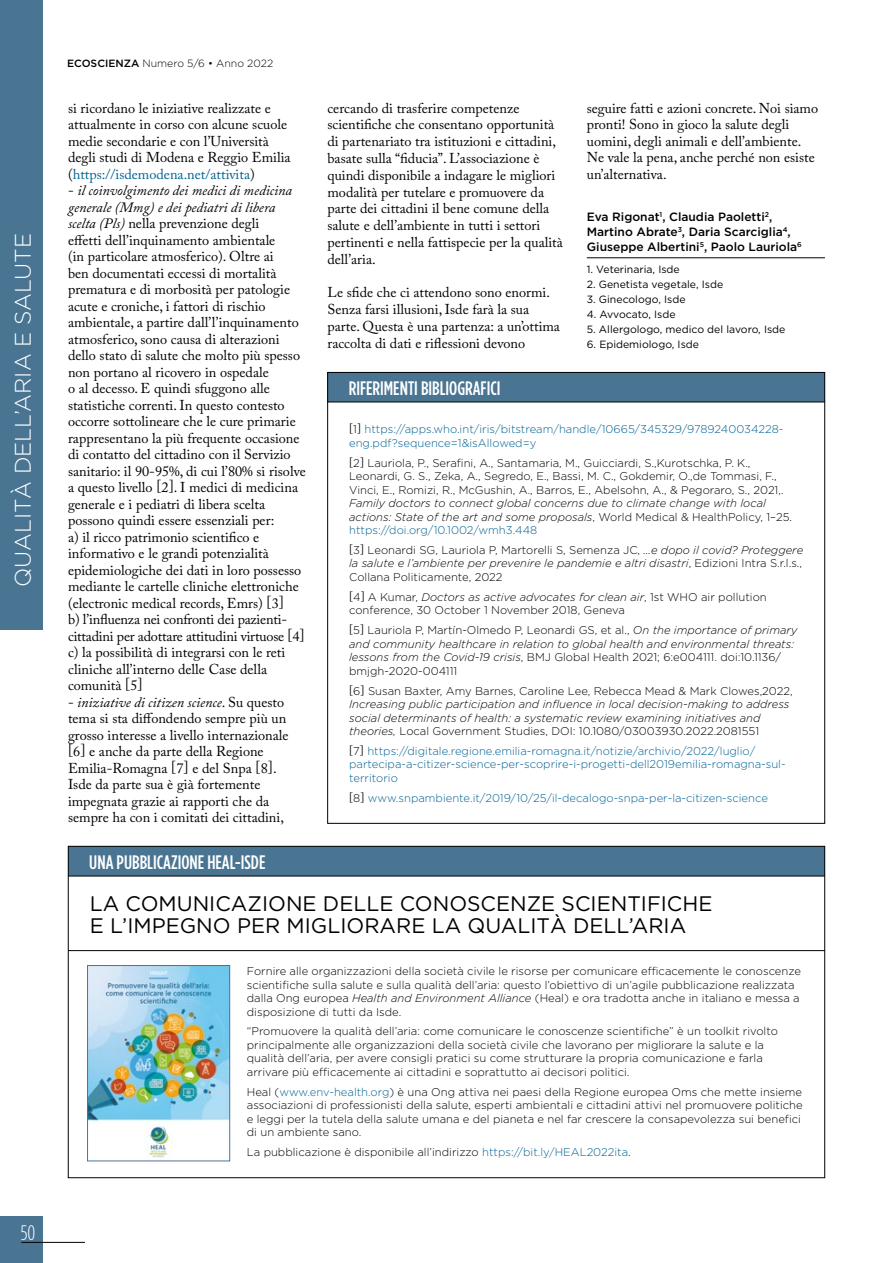
<style>
.page{position:relative;width:893px;height:1263px;background:#fff}
.page>*{position:absolute;margin:0;border:0;box-sizing:border-box;transform-origin:0 0}
.t1{font:300 22.5px "Gotham HTF";color:#fff}
.t2{font:21px/22.5px "Gotham HTF";color:#000}
.t3{font:300 condensed 21px "Gotham HTF";color:#fff}
.t4{font:500 condensed 19.5px "Gotham HTF";color:#fff}
.t5{font:14.25px/16.5px "Adobe Caslon Pro";color:#000}
.t6{font:500 12px/15px "Gotham HTF";color:#000}
.t7{font:300 11.25px/13.5px "Gotham HTF";color:#000}
.t8{font:italic 300 11.25px/13.5px "Gotham HTF";color:#000}
.t9{font:300 11.25px/13.5px "Gotham HTF";color:#006293}
.t10{font:10.5px "Gotham HTF";color:#000}
.t11{font:300 10.5px "Gotham HTF";color:#000}
.s1{font-weight:500}
.s2{color:#006293}
.s3{font-style:italic}
.s4{font-family:"Adobe Caslon Pro";font-weight:400;color:#000}
.s5{color:#000}
.s6{font-family:"Adobe Caslon Pro";font-weight:400}
.s7{font-style:normal}
.s8{font-style:normal;color:#006293}
.s9{font-family:"Adobe Caslon Pro";font-weight:400;font-style:normal}
</style>
<div class="page">
<div style="left:0;top:1216px;width:43px;height:47px;background:#497593"></div>
<hr style="left:21px;top:1242px;width:64px;height:1px;background:#000">
<div style="left:0;top:0;width:43px;height:629px;background:#497593"></div>
<hr style="left:587px;top:258px;width:238px;height:1px;background:#000">
<div style="left:327px;top:372px;width:498px;height:30px;background:#497593"></div>
<hr style="left:327px;top:402px;width:498px;height:1px;background:#000">
<div style="left:68px;top:846px;width:756px;height:30px;background:#497593"></div>
<hr style="left:68px;top:876px;width:757px;height:1px;background:#000">
<hr style="left:68px;top:950px;width:757px;height:1px;background:#000">
<img style="left:89px;top:967px;width:139px;height:191px">
<div style="left:87px;top:965px;width:143px;height:196px;border:1px solid #497593"></div>
<h1 class="t1" style="left:11px;top:587px;width:355px;rotate:-90deg">QUALITÀ DELL’ARIA E SALUTE</h1>
<h2 class="t3" style="left:21px;top:1221px;width:16px">50</h2>
<p class="t11" style="left:67px;top:57px;width:208px"><span class="s1">ECOSCIENZA</span> Numero 5/6 • Anno 2022</p>
<p class="t5" style="left:68px;top:99px;width:224px">si ricordano le iniziative realizzate e attualmente in corso con alcune scuole medie secondarie e con l’Università degli studi di Modena e Reggio Emilia (<span class="s2">https://isdemodena.net/attivita</span>)</p>
<p class="t5" style="left:68px;top:182px;width:239px">- <span class="s3">il coinvolgimento dei medici di medicina generale (Mmg) e dei pediatri di libera scelta (Pls)</span> nella prevenzione degli<br>effetti dell’inquinamento ambientale<br>(in particolare atmosferico). Oltre ai<br>ben documentati eccessi di mortalità prematura e di morbosità per patologie acute e croniche, i fattori di rischio ambientale, a partire dall’l’inquinamento atmosferico, sono causa di alterazioni dello stato di salute che molto più spesso non portano al ricovero in ospedale<br>o al decesso. E quindi sfuggono alle statistiche correnti. In questo contesto occorre sottolineare che le cure primarie rappresentano la più frequente occasione di contatto del cittadino con il Servizio sanitario: il 90-95%, di cui l’80% si risolve a questo livello [2]. I medici di medicina generale e i pediatri di libera scelta possono quindi essere essenziali per:<br>a) il ricco patrimonio scientifico e informativo e le grandi potenzialità epidemiologiche dei dati in loro possesso mediante le cartelle cliniche elettroniche (electronic medical records, Emrs) [3]<br>b) l’influenza nei confronti dei pazienti&shy;cittadini per adottare attitudini virtuose [4] c) la possibilità di integrarsi con le reti cliniche all’interno delle Case della comunità [5]</p>
<p class="t5" style="left:68px;top:693px;width:222px">- <span class="s3">iniziative di citizen science</span>. Su questo tema si sta diffondendo sempre più un grosso interesse a livello internazionale [6] e anche da parte della Regione Emilia-Romagna [7] e del Snpa [8].<br>Isde da parte sua è già fortemente impegnata grazie ai rapporti che da sempre ha con i comitati dei cittadini,</p>
<p class="t5" style="left:327px;top:99px;width:237px">cercando di trasferire competenze scientifiche che consentano opportunità di partenariato tra istituzioni e cittadini, basate sulla “fiducia”. L’associazione è quindi disponibile a indagare le migliori modalità per tutelare e promuovere da parte dei cittadini il bene comune della salute e dell’ambiente in tutti i settori pertinenti e nella fattispecie per la qualità dell’aria.</p>
<p class="t5" style="left:327px;top:284px;width:234px">Le sfide che ci attendono sono enormi.<br>Senza farsi illusioni, Isde farà la sua parte. Questa è una partenza: a un’ottima raccolta di dati e riflessioni devono</p>
<h3 class="t4" style="left:349px;top:378px;width:153px">RIFERIMENTI BIBLIOGRAFICI</h3>
<p class="t5" style="left:587px;top:99px;width:233px">seguire fatti e azioni concrete. Noi siamo pronti! Sono in gioco la salute degli uomini, degli animali e dell’ambiente.<br>Ne vale la pena, anche perché non esiste un’alternativa.</p>
<p class="t6" style="left:587px;top:209px;width:217px">Eva Rigonat<sup>1</sup>, Claudia Paoletti<sup>2</sup>,<br>Martino Abrate<sup>3</sup>, Daria Scarciglia<sup>4</sup>,<br>Giuseppe Albertini<sup>5</sup>, Paolo Lauriola<sup>6</sup></p>
<p class="t10" style="left:587px;top:263px;width:94px">1. Veterinaria, Isde</p>
<p class="t10" style="left:587px;top:278px;width:138px">2. Genetista vegetale, Isde</p>
<p class="t10" style="left:587px;top:293px;width:100px">3. Ginecologo, Isde</p>
<p class="t10" style="left:587px;top:308px;width:90px">4. Avvocato, Isde</p>
<p class="t10" style="left:587px;top:323px;width:200px">5. Allergologo, medico del lavoro, Isde</p>
<p class="t10" style="left:587px;top:338px;width:114px">6. Epidemiologo, Isde</p>
<p class="t9" style="left:349px;top:422px;width:436px"><span class="s4">[</span><span class="s5">1</span><span class="s4">]</span> https://apps.who.int/iris/bitstream/handle/10665/345329/9789240034228- eng.pdf?sequence=1&amp;isAllowed=y</p>
<p class="t7" style="left:349px;top:456px;width:436px"><span class="s6">[</span>2<span class="s6">]</span> Lauriola, P., Serafini, A., Santamaria, M., Guicciardi, S.,Kurotschka, P. K.,<br>Leonardi, G. S., Zeka, A., Segredo, E., Bassi, M. C., Gokdemir, O.,de Tommasi, F.,<br>Vinci, E., Romizi, R., McGushin, A., Barros, E., Abelsohn, A., &amp; Pegoraro, S., 2021,.</p>
<p class="t8" style="left:349px;top:496px;width:444px">Family doctors to connect global concerns due to climate change with local actions: State of the art and some proposals<span class="s7">, World Medical &amp; HealthPolicy, 1–25. </span><span class="s8">https://doi.org/10.1002/wmh3.448</span></p>
<p class="t7" style="left:349px;top:543px;width:456px;text-align:justify"><span class="s6">[</span>3<span class="s6">]</span> Leonardi SG, Lauriola P, Martorelli S, Semenza JC, <span class="s3">…e dopo il covid? Proteggere la salute e l’ambiente per prevenire le pandemie e altri disastri</span>, Edizioni Intra S.r.l.s., Collana Politicamente, 2022</p>
<p class="t7" style="left:349px;top:590px;width:419px"><span class="s6">[</span>4<span class="s6">]</span> A Kumar, <span class="s3">Doctors as active advocates for clean air</span>, 1st WHO air pollution conference, 30 October 1 November 2018, Geneva</p>
<p class="t8" style="left:349px;top:623px;width:450px"><span class="s9">[</span><span class="s7">5</span><span class="s9">]</span> <span class="s7">Lauriola P, Martín-Olmedo P, Leonardi GS, et al.,</span> On the importance of primary and community healthcare in relation to global health and environmental threats: lessons from the Covid-19 crisis<span class="s7">, BMJ Global Health 2021; 6:e004111. doi:10.1136/ bmjgh-2020-004111</span></p>
<p class="t8" style="left:349px;top:684px;width:445px"><span class="s9">[</span><span class="s7">6</span><span class="s9">]</span> <span class="s7">Susan Baxter, Amy Barnes, Caroline Lee, Rebecca Mead &amp; Mark Clowes,2022, </span>Increasing public participation and influence in local decision-making to address social determinants of health: a systematic review examining initiatives and theories, <span class="s7">Local Government Studies, DOI: 10.1080/03003930.2022.2081551</span></p>
<p class="t9" style="left:349px;top:744px;width:438px"><span class="s4">[</span><span class="s5">7</span><span class="s4">]</span> https://digitale.regione.emilia-romagna.it/notizie/archivio/2022/luglio/ partecipa-a-citizer-science-per-scoprire-i-progetti-dell2019emilia-romagna-sul&shy;territorio</p>
<p class="t9" style="left:349px;top:791px;width:420px"><span class="s4">[</span><span class="s5">8</span><span class="s4">]</span> www.snpambiente.it/2019/10/25/il-decalogo-snpa-per-la-citizen-science</p>
<h3 class="t4" style="left:89px;top:852px;width:178px">UNA PUBBLICAZIONE HEAL-ISDE</h3>
<h2 class="t2" style="left:90px;top:892px;width:624px">LA COMUNICAZIONE DELLE CONOSCENZE SCIENTIFICHE<br>E L’IMPEGNO PER MIGLIORARE LA QUALITÀ DELL’ARIA</h2>
<p class="t7" style="left:247px;top:964px;width:556px">Fornire alle organizzazioni della società civile le risorse per comunicare efficacemente le conoscenze scientifiche sulla salute e sulla qualità dell’aria: questo l’obiettivo di un’agile pubblicazione realizzata dalla Ong europea <span class="s3">Health and Environment Alliance</span> (Heal) e ora tradotta anche in italiano e messa a disposizione di tutti da Isde.</p>
<p class="t7" style="left:247px;top:1024px;width:533px">“Promuovere la qualità dell’aria: come comunicare le conoscenze scientifiche” è un toolkit rivolto principalmente alle organizzazioni della società civile che lavorano per migliorare la salute e la qualità dell’aria, per avere consigli pratici su come strutturare la propria comunicazione e farla arrivare più efficacemente ai cittadini e soprattutto ai decisori politici.</p>
<p class="t7" style="left:247px;top:1085px;width:557px">Heal (<span class="s2">www.env-health.org</span>) è una Ong attiva nei paesi della Regione europea Oms che mette insieme associazioni di professionisti della salute, esperti ambientali e cittadini attivi nel promuovere politiche e leggi per la tutela della salute umana e del pianeta e nel far crescere la consapevolezza sui benefici di un ambiente sano.</p>
<p class="t7" style="left:247px;top:1145px;width:385px">La pubblicazione è disponibile all’indirizzo <span class="s2">https://bit.ly/HEAL2022ita</span>.</p>
</div>
